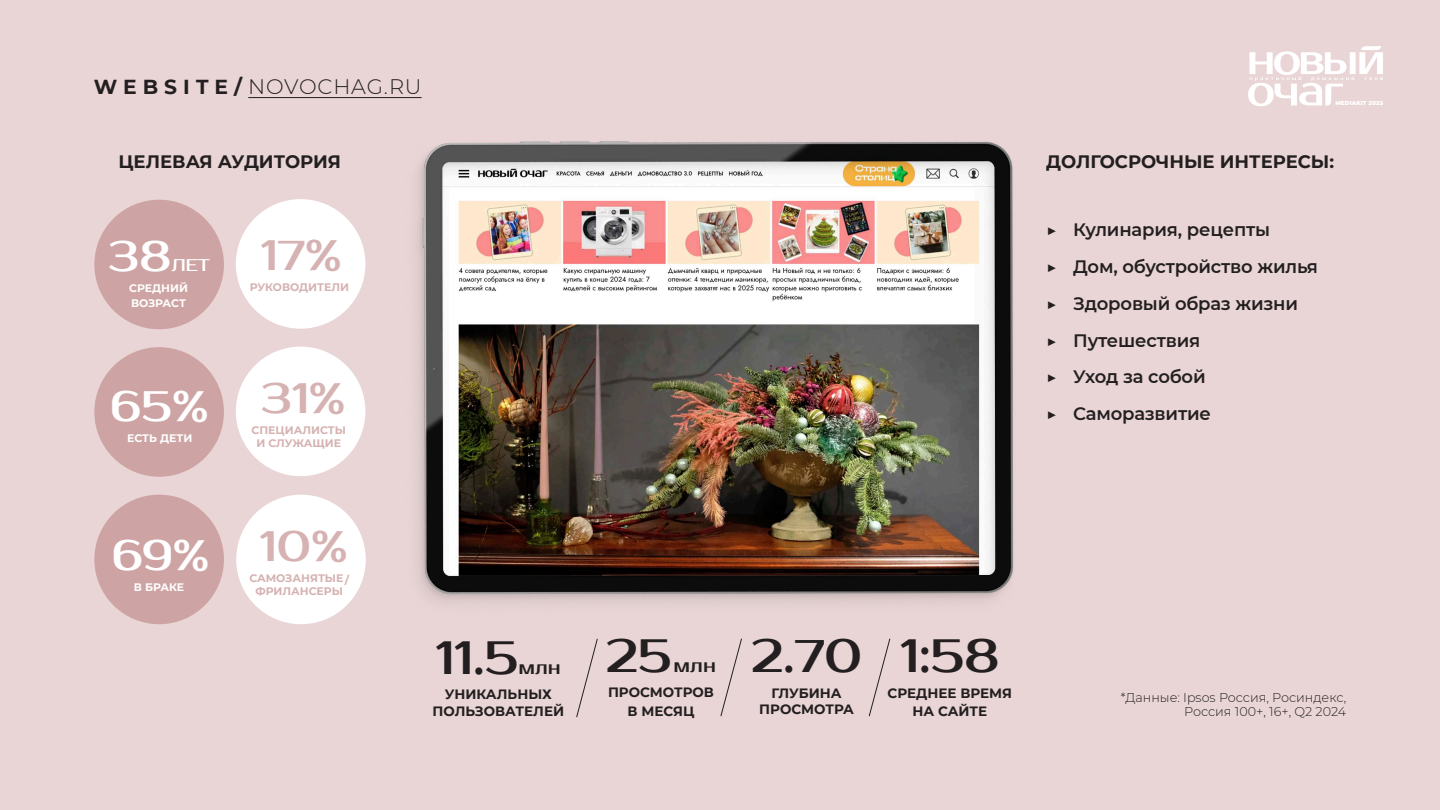
<style>
.page{position:relative;width:1440px;height:810px;background:#e9d5d5}
.page>*{position:absolute;margin:0;border:0;box-sizing:border-box;transform-origin:0 0}
.t1{font:46.5px "Prosto One";color:#231f20}
.t2{font:42.38px "Prosto One";color:#d6b2b2}
.t3{font:42.38px "Prosto One";color:#fff}
.t4{font:300 21px "Montserrat";letter-spacing:.04em;color:#231f20}
.t5{font:18.75px "Prosto One";color:#231f20}
.t6{font:600 18px "Montserrat";letter-spacing:-.01em;color:#231f20}
.t7{font:700 18px "Montserrat";color:#231f20}
.t8{font:17.25px "Prosto One";color:#fff}
.t9{font:700 13.5px/16.5px "Montserrat";color:#231f20;text-align:center}
.t10{font:300 12.75px/14.2px "Montserrat";color:#231f20;text-align:right}
.t11{font:700 10.88px "Montserrat";color:#d6b2b2}
.t12{font:700 10.88px "Montserrat";color:#fff}
.t13{font:900 5.7px "Montserrat";letter-spacing:.02em;color:#fff}
.s1{font-weight:700;font-size:20.25px}
</style>
<div class="page">
<hr style="left:248px;top:97px;width:174px;height:1px;background:#231f20">
<div style="left:94px;top:200px;width:130px;height:129px;background:#cea3a3;border-radius:50%"></div>
<div style="left:94px;top:347px;width:130px;height:130px;background:#cea3a3;border-radius:50%"></div>
<div style="left:94px;top:495px;width:130px;height:129px;background:#cea3a3;border-radius:50%"></div>
<div style="left:236px;top:347px;width:129px;height:129px;background:#fff;border-radius:50%"></div>
<div style="left:236px;top:199px;width:129px;height:130px;background:#fff;border-radius:50%"></div>
<div style="left:236px;top:495px;width:130px;height:129px;background:#fff;border-radius:50%"></div>
<img style="left:382px;top:97px;width:632px;height:505px">
<svg style="left:576px;top:638px;width:22px;height:80px"></svg>
<svg style="left:720px;top:638px;width:22px;height:79px"></svg>
<svg style="left:868px;top:638px;width:23px;height:79px"></svg>
<svg style="left:1248px;top:46px;width:135px;height:60px"></svg>
<p class="t4" style="left:94px;top:72px;width:329px"><span class="s1">W E B S I T E /</span> NOVOCHAG.RU</p>
<p class="t7" style="left:119px;top:149px;width:224px">ЦЕЛЕВАЯ АУДИТОРИЯ</p>
<p class="t3" style="left:108px;top:231px;width:64px">38</p>
<p class="t8" style="left:171px;top:255px;width:40px">ЛЕТ</p>
<p class="t12" style="left:129px;top:281px;width:60px">СРЕДНИЙ</p>
<p class="t12" style="left:131px;top:295px;width:56px">ВОЗРАСТ</p>
<p class="t3" style="left:110px;top:381px;width:99px">65%</p>
<p class="t12" style="left:127px;top:430px;width:67px">ЕСТЬ ДЕТИ</p>
<p class="t2" style="left:261px;top:231px;width:82px">17%</p>
<p class="t11" style="left:250px;top:280px;width:101px">РУКОВОДИТЕЛИ</p>
<p class="t2" style="left:261px;top:373px;width:85px">31%</p>
<p class="t11" style="left:251px;top:423px;width:96px">СПЕЦИАЛИСТЫ</p>
<p class="t11" style="left:256px;top:435px;width:86px">И СЛУЖАЩИЕ</p>
<p class="t3" style="left:112px;top:530px;width:99px">69%</p>
<p class="t12" style="left:134px;top:580px;width:52px">В БРАКЕ</p>
<p class="t2" style="left:260px;top:521px;width:89px">10%</p>
<p class="t11" style="left:249px;top:571px;width:101px">САМОЗАНЯТЫЕ/</p>
<p class="t11" style="left:255px;top:583px;width:89px">ФРИЛАНСЕРЫ</p>
<p class="t1" style="left:436px;top:630px;width:84px">11.5</p>
<p class="t5" style="left:518px;top:656px;width:44px">млн</p>
<p class="t9" style="left:433px;top:686px;width:133px">УНИКАЛЬНЫХ<br>ПОЛЬЗОВАТЕЛЕЙ</p>
<p class="t13" style="left:1335px;top:99px;width:49px">MEDIAKIT 2025</p>
<p class="t7" style="left:1046px;top:149px;width:289px">ДОЛГОСРОЧНЫЕ ИНТЕРЕСЫ:</p>
<p class="t6" style="left:1046px;top:217px;width:225px">▶ Кулинария, рецепты</p>
<p class="t6" style="left:1046px;top:254px;width:273px">▶ Дом, обустройство жилья</p>
<p class="t6" style="left:1046px;top:291px;width:253px">▶ Здоровый образ жизни</p>
<p class="t6" style="left:1046px;top:328px;width:156px">▶ Путешествия</p>
<p class="t6" style="left:1046px;top:364px;width:161px">▶ Уход за собой</p>
<p class="t6" style="left:1046px;top:401px;width:166px">▶ Саморазвитие</p>
<p class="t1" style="left:606px;top:628px;width:67px">25</p>
<p class="t5" style="left:674px;top:654px;width:44px">млн</p>
<p class="t9" style="left:608px;top:684px;width:107px">ПРОСМОТРОВ</p>
<p class="t9" style="left:628px;top:702px;width:68px">В МЕСЯЦ</p>
<p class="t1" style="left:751px;top:628px;width:113px">2.70</p>
<p class="t9" style="left:759px;top:684px;width:96px">ГЛУБИНА<br>ПРОСМОТРА</p>
<p class="t1" style="left:900px;top:628px;width:100px">1:58</p>
<p class="t9" style="left:888px;top:684px;width:126px">СРЕДНЕЕ ВРЕМЯ</p>
<p class="t9" style="left:912px;top:703px;width:76px">НА САЙТЕ</p>
<p class="t10" style="left:1121px;top:690px;width:227px">*Данные: Ipsos Россия, Росиндекс,<br>Россия 100+, 16+, Q2 2024</p>
</div>
